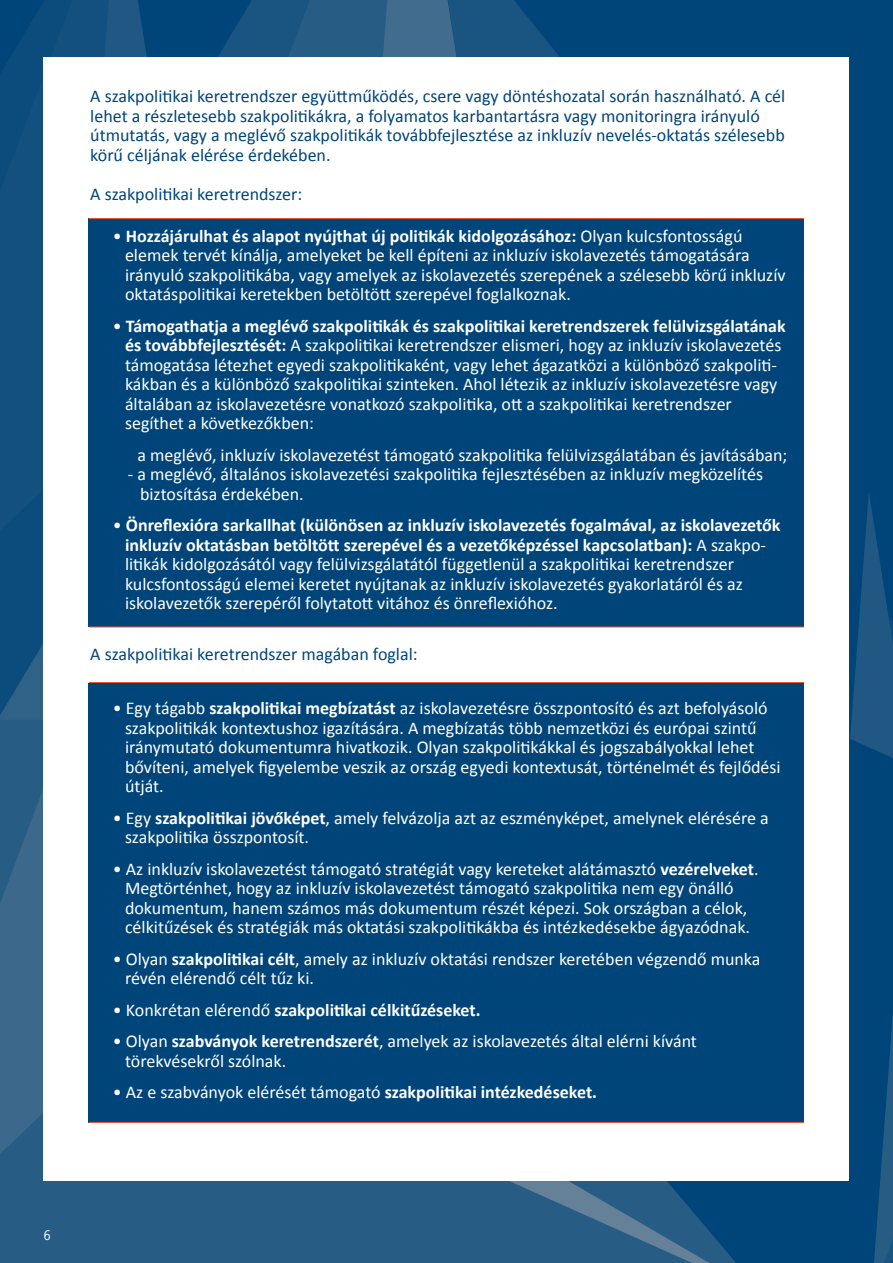
<style>
.page{position:relative;width:893px;height:1263px;background:#fff}
.page>*{position:absolute;margin:0;border:0;box-sizing:border-box;transform-origin:0 0}
.t1{font:18px/19.5px "Calibri";color:#fff}
.t2{font:18px/19.5px "Calibri";color:#004579}
.t3{font:700 18px "Calibri";color:#fff}
.t4{font:700 13.5px "Letter Gothic Std";color:#fff}
.s1{font-weight:700}
.s2{font-weight:400}
</style>
<div class="page">
<div style="left:765px;top:0;width:128px;height:1263px;background:#004579"></div>
<svg style="left:0;top:721px;width:43px;height:296px;background:#326288"></svg>
<svg style="left:0;top:1017px;width:143px;height:246px;background:#2d6087"></svg>
<svg style="left:143px;top:1180px;width:624px;height:83px;background:#295e86"></svg>
<svg style="left:0;top:0;width:74px;height:459px;background:#145180"></svg>
<svg style="left:0;top:459px;width:43px;height:262px;background:#13507e"></svg>
<svg style="left:74px;top:0;width:124px;height:57px;background:#0e4d7d"></svg>
<svg style="left:198px;top:0;width:180px;height:57px;background:#1a5481"></svg>
<svg style="left:378px;top:0;width:387px;height:57px;background:#0f4e7d"></svg>
<svg style="left:432px;top:0;width:166px;height:57px;background:#15517f"></svg>
<div style="left:44px;top:57px;width:805px;height:1123px;background:#fff"></div>
<div style="left:89px;top:219px;width:715px;height:408px;background:#004579"></div>
<div style="left:89px;top:683px;width:715px;height:439px;background:#004579"></div>
<hr style="left:89px;top:218px;width:715px;height:1px;background:#f15929">
<hr style="left:89px;top:627px;width:715px;height:1px;background:#f15929">
<hr style="left:89px;top:682px;width:715px;height:1px;background:#f15929">
<hr style="left:89px;top:1122px;width:715px;height:1px;background:#f15929">
<svg style="left:850px;top:491px;width:43px;height:772px;background:#094a7b"></svg>
<p class="t2" style="left:90px;top:85px;width:697px">A szakpolitikai keretrendszer együttműködés, csere vagy döntéshozatal során használható. A cél lehet a részletesebb szakpolitikákra, a folyamatos karbantartásra vagy monitoringra irányuló útmutatás, vagy a meglévő szakpolitikák továbbfejlesztése az inkluzív nevelés-oktatás szélesebb körű céljának elérése érdekében.</p>
<p class="t2" style="left:90px;top:183px;width:213px">A szakpolitikai keretrendszer:</p>
<p class="t1" style="left:125px;top:225px;width:662px;text-indent:-12px">• <span class="s1">Hozzájárulhat és alapot nyújthat új politikák kidolgozásához:</span> Olyan kulcsfontosságú elemek tervét kínálja, amelyeket be kell építeni az inkluzív iskolavezetés támogatására irányuló szakpolitikába, vagy amelyek az iskolavezetés szerepének a szélesebb körű inkluzív oktatáspolitikai keretekben betöltött szerepével foglalkoznak.</p>
<p class="t1" style="left:125px;top:315px;width:662px;text-indent:-12px">• <span class="s1">Támogathatja a meglévő szakpolitikák és szakpolitikai keretrendszerek felülvizsgálatának és továbbfejlesztését:</span> A szakpolitikai keretrendszer elismeri, hogy az inkluzív iskolavezetés támogatása létezhet egyedi szakpolitikaként, vagy lehet ágazatközi a különböző szakpoliti&shy;kákban és a különböző szakpolitikai szinteken. Ahol létezik az inkluzív iskolavezetésre vagy általában az iskolavezetésre vonatkozó szakpolitika, ott a szakpolitikai keretrendszer segíthet a következőkben:</p>
<p class="t1" style="left:137px;top:444px;width:652px">a meglévő, inkluzív iskolavezetést támogató szakpolitika felülvizsgálatában és javításában;</p>
<p class="t1" style="left:140px;top:463px;width:625px;text-indent:-12px">- a meglévő, általános iskolavezetési szakpolitika fejlesztésében az inkluzív megközelítés biztosítása érdekében.</p>
<p class="t1" style="left:125px;top:514px;width:657px;text-indent:-12px">• <span class="s1">Önreflexióra sarkallhat (különösen az inkluzív iskolavezetés fogalmával, az iskolavezetők inkluzív oktatásban betöltött szerepével és a vezetőképzéssel kapcsolatban):</span> A szakpo&shy;litikák kidolgozásától vagy felülvizsgálatától függetlenül a szakpolitikai keretrendszer kulcsfontosságú elemei keretet nyújtanak az inkluzív iskolavezetés gyakorlatáról és az iskolavezetők szerepéről folytatott vitához és önreflexióhoz.</p>
<p class="t2" style="left:90px;top:643px;width:329px">A szakpolitikai keretrendszer magában foglal:</p>
<p class="t1" style="left:125px;top:697px;width:657px;text-indent:-12px">• Egy tágabb <span class="s1">szakpolitikai megbízatást</span> az iskolavezetésre összpontosító és azt befolyásoló szakpolitikák kontextushoz igazítására. A megbízatás több nemzetközi és európai szintű iránymutató dokumentumra hivatkozik. Olyan szakpolitikákkal és jogszabályokkal lehet bővíteni, amelyek figyelembe veszik az ország egyedi kontextusát, történelmét és fejlődési útját.</p>
<p class="t1" style="left:125px;top:807px;width:645px;text-indent:-12px">• Egy <span class="s1">szakpolitikai jövőképet</span>, amely felvázolja azt az eszményképet, amelynek elérésére a szakpolitika összpontosít.</p>
<p class="t1" style="left:125px;top:858px;width:635px;text-indent:-12px">• Az inkluzív iskolavezetést támogató stratégiát vagy kereteket alátámasztó <span class="s1">vezérelveket</span>.<br>Megtörténhet, hogy az inkluzív iskolavezetést támogató szakpolitika nem egy önálló dokumentum, hanem számos más dokumentum részét képezi. Sok országban a célok, célkitűzések és stratégiák más oktatási szakpolitikákba és intézkedésekbe ágyazódnak.</p>
<p class="t1" style="left:125px;top:948px;width:637px;text-indent:-12px">• Olyan <span class="s1">szakpolitikai célt</span>, amely az inkluzív oktatási rendszer keretében végzendő munka révén elérendő célt tűz ki.</p>
<p class="t3" style="left:113px;top:998px;width:369px"><span class="s2">• Konkrétan elérendő</span> szakpolitikai célkitűzéseket.</p>
<p class="t1" style="left:125px;top:1030px;width:573px;text-indent:-12px">• Olyan <span class="s1">szabványok keretrendszerét</span>, amelyek az iskolavezetés által elérni kívánt törekvésekről szólnak.</p>
<p class="t1" style="left:113px;top:1081px;width:486px">• Az e szabványok elérését támogató <span class="s1">szakpolitikai intézkedéseket.</span></p>
<p class="t4" style="left:43px;top:1227px;width:10px">6</p>
</div>
